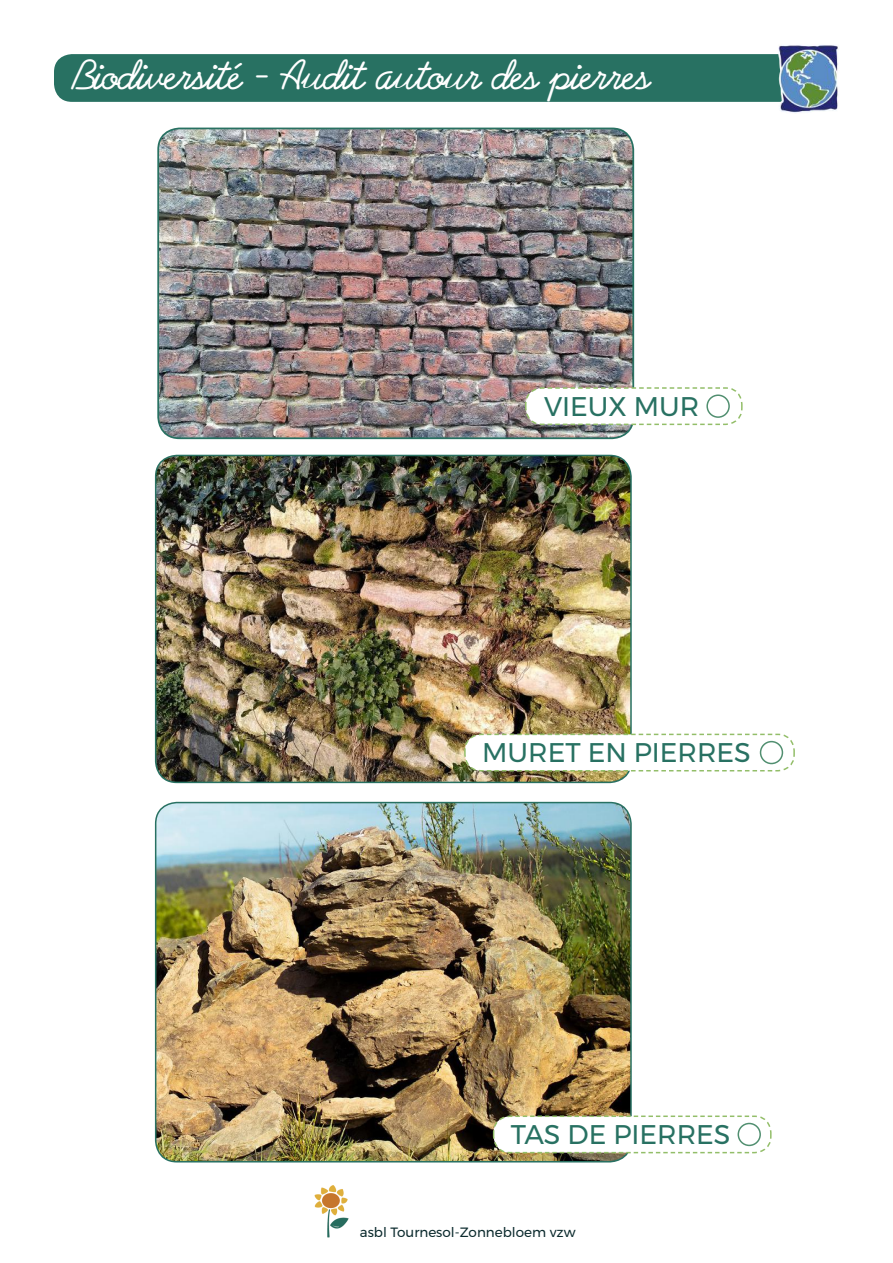
<style>
.page{position:relative;width:893px;height:1263px;background:#fff}
.page>*{position:absolute;margin:0;border:0;box-sizing:border-box;transform-origin:0 0}
.t1{font:45px "Abrazo Script S Si Normal";letter-spacing:-.015em;color:#fff}
.t2{font:27px "Montserrat";color:#287162}
.t3{font:13.5px "Montserrat";color:#0c2b2e}
</style>
<div class="page">
<img style="left:314px;top:1185px;width:35px;height:53px">
<div style="left:54px;top:54px;width:777px;height:48px;background:#287162;border-radius:18px"></div>
<img style="left:768px;top:45px;width:70px;height:68px">
<img style="left:156px;top:802px;width:473px;height:360px">
<div style="left:155px;top:802px;width:477px;height:360px;border:2px solid #287162;border-radius:21px"></div>
<img style="left:158px;top:128px;width:475px;height:310px">
<div style="left:157px;top:128px;width:477px;height:311px;border:2px solid #287162;border-radius:21px"></div>
<img style="left:156px;top:455px;width:474px;height:327px">
<div style="left:155px;top:455px;width:477px;height:328px;border:2px solid #287162;border-radius:21px"></div>
<svg style="left:524px;top:386px;width:219px;height:40px"></svg>
<svg style="left:463px;top:733px;width:332px;height:39px"></svg>
<svg style="left:492px;top:1115px;width:280px;height:39px"></svg>
<div style="left:706px;top:394px;width:24px;height:24px;border:2px solid #518f70;border-radius:50%"></div>
<div style="left:760px;top:741px;width:23px;height:23px;border:2px solid #518f70;border-radius:50%"></div>
<div style="left:737px;top:1123px;width:24px;height:23px;border:2px solid #518f70;border-radius:50%"></div>
<p class="t1" style="left:71px;top:53px;width:581px">Biodiversité - Audit autour des pierres</p>
<p class="t2" style="left:544px;top:386px;width:157px">VIEUX MUR</p>
<p class="t2" style="left:482px;top:732px;width:270px">MURET EN PIERRES</p>
<p class="t2" style="left:511px;top:1114px;width:221px">TAS DE PIERRES</p>
<p class="t3" style="left:360px;top:1222px;width:217px">asbl Tournesol-Zonnebloem vzw</p>
</div>
